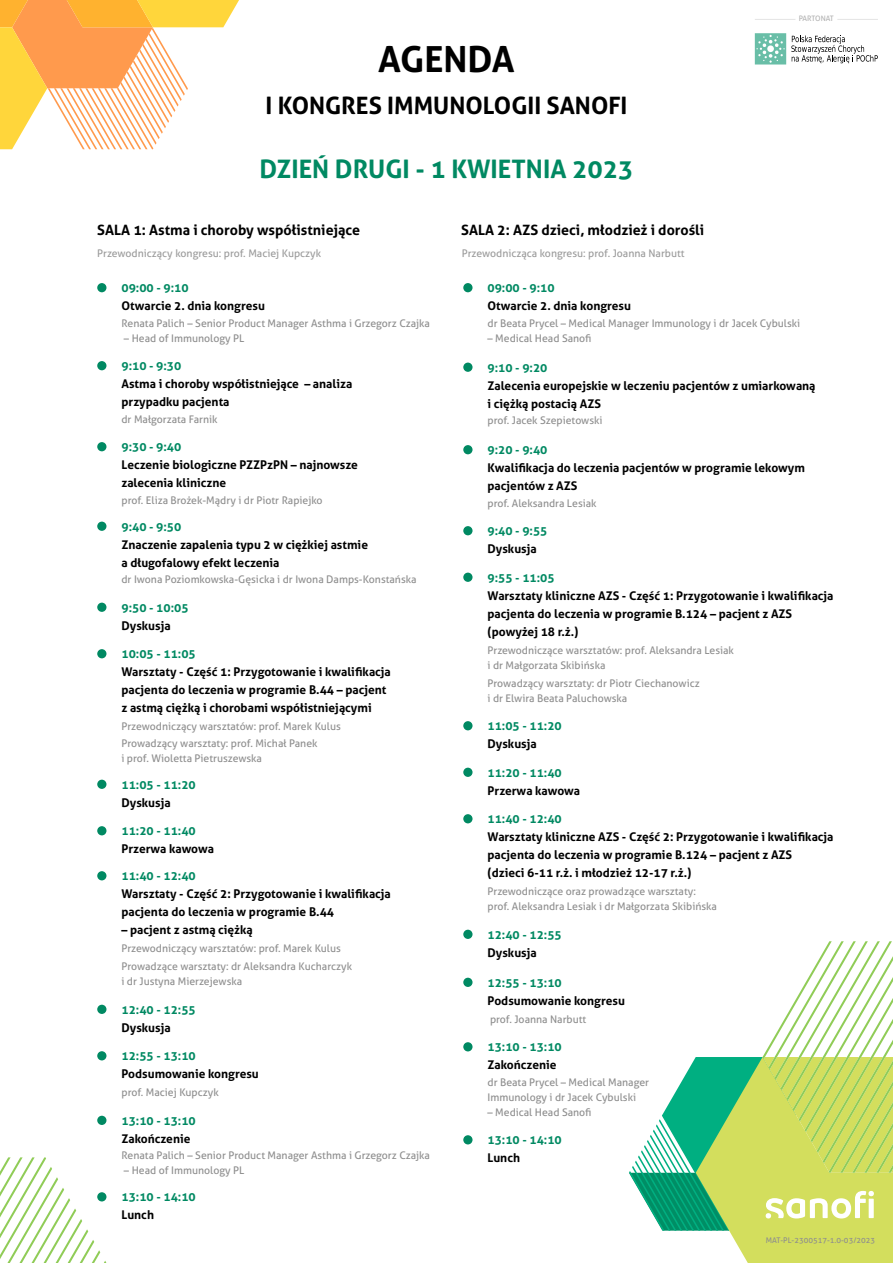
<style>
.page{position:relative;width:893px;height:1263px;background:#fff}
.page>*{position:absolute;margin:0;border:0;box-sizing:border-box;transform-origin:0 0}
.t1{font:700 36px "Aller";color:#000}
.t2{font:700 25.5px "Aller";color:#008962}
.t3{font:700 24px "Aller";color:#000}
.t4{font:700 14.25px "Aller";color:#000}
.t5{font:700 12px/18px "Aller";color:#000}
.t6{font:700 12px "Aller";color:#008962}
.t7{font:10.5px/15px "Aller";color:#8e8e8e}
.t8{font:10.5px "Aller";color:#9b9b9b}
.t9{font:7.8px "Aller";color:#8e8e8e}
.t10{font:7.5px "Aller";letter-spacing:-.015em;color:#b2b2b2}
</style>
<div class="page">
<div style="left:97px;top:361px;width:9px;height:9px;background:#008962;border-radius:50%"></div>
<svg style="left:0;top:0;width:239px;height:149px"></svg>
<svg style="left:0;top:1157px;width:106px;height:106px"></svg>
<div style="left:97px;top:283px;width:9px;height:9px;background:#008962;border-radius:50%"></div>
<div style="left:97px;top:442px;width:9px;height:9px;background:#008962;border-radius:50%"></div>
<div style="left:97px;top:522px;width:9px;height:9px;background:#008962;border-radius:50%"></div>
<div style="left:97px;top:603px;width:9px;height:9px;background:#008962;border-radius:50%"></div>
<div style="left:97px;top:649px;width:9px;height:9px;background:#008962;border-radius:50%"></div>
<div style="left:97px;top:780px;width:9px;height:9px;background:#008962;border-radius:50%"></div>
<div style="left:97px;top:826px;width:9px;height:9px;background:#008962;border-radius:50%"></div>
<div style="left:97px;top:871px;width:9px;height:9px;background:#008962;border-radius:50%"></div>
<div style="left:97px;top:1005px;width:9px;height:9px;background:#008962;border-radius:50%"></div>
<div style="left:97px;top:1116px;width:9px;height:9px;background:#008962;border-radius:50%"></div>
<div style="left:97px;top:1192px;width:9px;height:9px;background:#008962;border-radius:50%"></div>
<div style="left:463px;top:283px;width:9px;height:9px;background:#008962;border-radius:50%"></div>
<div style="left:463px;top:363px;width:9px;height:9px;background:#008962;border-radius:50%"></div>
<div style="left:463px;top:526px;width:9px;height:9px;background:#008962;border-radius:50%"></div>
<div style="left:463px;top:573px;width:9px;height:9px;background:#008962;border-radius:50%"></div>
<div style="left:463px;top:721px;width:9px;height:9px;background:#008962;border-radius:50%"></div>
<div style="left:463px;top:768px;width:9px;height:9px;background:#008962;border-radius:50%"></div>
<div style="left:463px;top:814px;width:9px;height:9px;background:#008962;border-radius:50%"></div>
<div style="left:463px;top:930px;width:9px;height:9px;background:#008962;border-radius:50%"></div>
<div style="left:463px;top:978px;width:9px;height:9px;background:#008962;border-radius:50%"></div>
<div style="left:463px;top:1042px;width:9px;height:9px;background:#008962;border-radius:50%"></div>
<div style="left:463px;top:1135px;width:9px;height:9px;background:#008962;border-radius:50%"></div>
<div style="left:97px;top:1051px;width:9px;height:9px;background:#008962;border-radius:50%"></div>
<div style="left:463px;top:445px;width:9px;height:9px;background:#008962;border-radius:50%"></div>
<svg style="left:629px;top:941px;width:264px;height:322px"></svg>
<svg style="left:755px;top:33px;width:123px;height:32px"></svg>
<hr style="left:755px;top:19px;width:40px;height:1px;background:#e5e5e5">
<hr style="left:837px;top:19px;width:41px;height:1px;background:#e5e5e5">
<h1 class="t1" style="left:378px;top:37px;width:138px">AGENDA</h1>
<h3 class="t3" style="left:265px;top:91px;width:363px">I KONGRES IMMUNOLOGII SANOFI</h3>
<h2 class="t2" style="left:260px;top:153px;width:375px">DZIEŃ DRUGI - 1 KWIETNIA 2023</h2>
<p class="t10" style="left:799px;top:14px;width:37px">PARTONAT</p>
<p class="t4" style="left:97px;top:221px;width:264px">SALA 1: Astma i choroby współistniejące</p>
<p class="t4" style="left:461px;top:221px;width:245px">SALA 2: AZS dzieci, młodzież i dorośli</p>
<p class="t8" style="left:462px;top:247px;width:224px">Przewodnicząca kongresu: prof. Joanna Narbutt</p>
<p class="t6" style="left:121px;top:280px;width:69px">09:00 - 9:10</p>
<p class="t5" style="left:121px;top:297px;width:145px">Otwarcie 2. dnia kongresu</p>
<p class="t7" style="left:121px;top:315px;width:310px">Renata Palich – Senior Product Manager Asthma i Grzegorz Czajka</p>
<p class="t7" style="left:124px;top:330px;width:122px">– Head of Immunology PL</p>
<p class="t8" style="left:97px;top:247px;width:225px">Przewodniczący kongresu: prof. Maciej Kupczyk</p>
<p class="t6" style="left:487px;top:280px;width:69px">09:00 - 9:10</p>
<p class="t5" style="left:487px;top:297px;width:145px">Otwarcie 2. dnia kongresu</p>
<p class="t7" style="left:487px;top:315px;width:314px">dr Beata Prycel – Medical Manager Immunology i dr Jacek Cybulski</p>
<p class="t7" style="left:487px;top:330px;width:106px">– Medical Head Sanofi</p>
<p class="t6" style="left:487px;top:360px;width:61px">9:10 - 9:20</p>
<p class="t5" style="left:487px;top:376px;width:330px">Zalecenia europejskie w leczeniu pacjentów z umiarkowaną i ciężką postacią AZS</p>
<p class="t7" style="left:487px;top:413px;width:117px">prof. Jacek Szepietowski</p>
<p class="t6" style="left:121px;top:358px;width:61px">9:10 - 9:30</p>
<p class="t5" style="left:121px;top:375px;width:232px">Astma i choroby współistniejące – analiza przypadku pacjenta</p>
<p class="t7" style="left:121px;top:411px;width:98px">dr Małgorzata Farnik</p>
<p class="t6" style="left:121px;top:439px;width:61px">9:30 - 9:40</p>
<p class="t5" style="left:121px;top:456px;width:238px">Leczenie biologiczne PZZPzPN – najnowsze zalecenia kliniczne</p>
<p class="t7" style="left:121px;top:492px;width:203px">prof. Eliza Brożek-Mądry i dr Piotr Rapiejko</p>
<p class="t6" style="left:121px;top:519px;width:61px">9:40 - 9:50</p>
<p class="t5" style="left:121px;top:535px;width:248px">Znaczenie zapalenia typu 2 w ciężkiej astmie a długofalowy efekt leczenia</p>
<p class="t7" style="left:121px;top:572px;width:297px">dr Iwona Poziomkowska-Gęsicka i dr Iwona Damps-Konstańska</p>
<p class="t6" style="left:121px;top:600px;width:69px">9:50 - 10:05</p>
<p class="t5" style="left:121px;top:616px;width:51px">Dyskusja</p>
<p class="t6" style="left:121px;top:646px;width:76px">10:05 - 11:05</p>
<p class="t5" style="left:121px;top:663px;width:271px">Warsztaty - Część 1: Przygotowanie i kwalifikacja pacjenta do leczenia w programie B.44 – pacjent z astmą ciężką i chorobami współistniejącymi</p>
<p class="t7" style="left:121px;top:718px;width:221px;line-height:16.5px">Przewodniczący warsztatów: prof. Marek Kulus<br>Prowadzący warsztaty: prof. Michał Panek</p>
<p class="t7" style="left:121px;top:750px;width:142px">i prof. Wioletta Pietruszewska</p>
<p class="t6" style="left:121px;top:777px;width:76px">11:05 - 11:20</p>
<p class="t5" style="left:121px;top:793px;width:51px">Dyskusja</p>
<p class="t6" style="left:121px;top:823px;width:76px">11:20 - 11:40</p>
<p class="t5" style="left:121px;top:840px;width:94px">Przerwa kawowa</p>
<p class="t6" style="left:121px;top:868px;width:76px">11:40 - 12:40</p>
<p class="t5" style="left:121px;top:885px;width:271px">Warsztaty - Część 2: Przygotowanie i kwalifikacja pacjenta do leczenia w programie B.44</p>
<p class="t5" style="left:121px;top:921px;width:133px">– pacjent z astmą ciężką</p>
<p class="t7" style="left:121px;top:939px;width:232px;line-height:18px">Przewodniczący warsztatów: prof. Marek Kulus<br>Prowadzące warsztaty: dr Aleksandra Kucharczyk</p>
<p class="t7" style="left:121px;top:974px;width:122px">i dr Justyna Mierzejewska</p>
<p class="t6" style="left:121px;top:1002px;width:76px">12:40 - 12:55</p>
<p class="t5" style="left:121px;top:1018px;width:51px">Dyskusja</p>
<p class="t6" style="left:121px;top:1048px;width:76px">12:55 - 13:10</p>
<p class="t5" style="left:121px;top:1065px;width:139px">Podsumowanie kongresu</p>
<p class="t7" style="left:121px;top:1085px;width:99px">prof. Maciej Kupczyk</p>
<p class="t6" style="left:121px;top:1113px;width:76px">13:10 - 13:10</p>
<p class="t5" style="left:121px;top:1129px;width:71px">Zakończenie</p>
<p class="t7" style="left:121px;top:1148px;width:310px">Renata Palich – Senior Product Manager Asthma i Grzegorz Czajka</p>
<p class="t7" style="left:124px;top:1163px;width:122px">– Head of Immunology PL</p>
<p class="t6" style="left:121px;top:1190px;width:76px">13:10 - 14:10</p>
<p class="t5" style="left:121px;top:1206px;width:34px">Lunch</p>
<p class="t6" style="left:487px;top:442px;width:61px">9:20 - 9:40</p>
<p class="t5" style="left:487px;top:459px;width:319px">Kwalifikacja do leczenia pacjentów w programie lekowym pacjentów z AZS</p>
<p class="t7" style="left:487px;top:495px;width:111px">prof. Aleksandra Lesiak</p>
<p class="t6" style="left:487px;top:523px;width:61px">9:40 - 9:55</p>
<p class="t5" style="left:487px;top:540px;width:51px">Dyskusja</p>
<p class="t6" style="left:487px;top:570px;width:69px">9:55 - 11:05</p>
<p class="t5" style="left:487px;top:586px;width:348px">Warsztaty kliniczne AZS - Część 1: Przygotowanie i kwalifikacja pacjenta do leczenia w programie B.124 – pacjent z AZS (powyżej 18 r.ż.)</p>
<p class="t7" style="left:487px;top:642px;width:248px">Przewodniczące warsztatów: prof. Aleksandra Lesiak i dr Małgorzata Skibińska</p>
<p class="t7" style="left:487px;top:675px;width:214px">Prowadzący warsztaty: dr Piotr Ciechanowicz i dr Elwira Beata Paluchowska</p>
<p class="t6" style="left:487px;top:718px;width:76px">11:05 - 11:20</p>
<p class="t5" style="left:487px;top:735px;width:51px">Dyskusja</p>
<p class="t6" style="left:487px;top:765px;width:76px">11:20 - 11:40</p>
<p class="t5" style="left:487px;top:781px;width:94px">Przerwa kawowa</p>
<p class="t6" style="left:487px;top:811px;width:76px">11:40 - 12:40</p>
<p class="t5" style="left:487px;top:828px;width:348px">Warsztaty kliniczne AZS - Część 2: Przygotowanie i kwalifikacja pacjenta do leczenia w programie B.124 – pacjent z AZS<br>(dzieci 6-11 r.ż. i młodzież 12-17 r.ż.)</p>
<p class="t7" style="left:487px;top:884px;width:231px">Przewodniczące oraz prowadzące warsztaty: prof. Aleksandra Lesiak i dr Małgorzata Skibińska</p>
<p class="t6" style="left:487px;top:927px;width:76px">12:40 - 12:55</p>
<p class="t5" style="left:487px;top:943px;width:51px">Dyskusja</p>
<p class="t6" style="left:487px;top:975px;width:76px">12:55 - 13:10</p>
<p class="t5" style="left:487px;top:991px;width:139px">Podsumowanie kongresu</p>
<p class="t7" style="left:490px;top:1011px;width:98px">prof. Joanna Narbutt</p>
<p class="t6" style="left:487px;top:1039px;width:76px">13:10 - 13:10</p>
<p class="t5" style="left:487px;top:1056px;width:71px">Zakończenie</p>
<p class="t7" style="left:487px;top:1074px;width:163px">dr Beata Prycel – Medical Manager<br>Immunology i dr Jacek Cybulski</p>
<p class="t7" style="left:487px;top:1104px;width:106px">– Medical Head Sanofi</p>
<p class="t6" style="left:487px;top:1133px;width:76px">13:10 - 14:10</p>
<p class="t5" style="left:487px;top:1149px;width:34px">Lunch</p>
<p class="t9" style="left:766px;top:1235px;width:111px">MAT-PL-2300517-1.0-03/2023</p>
</div>
